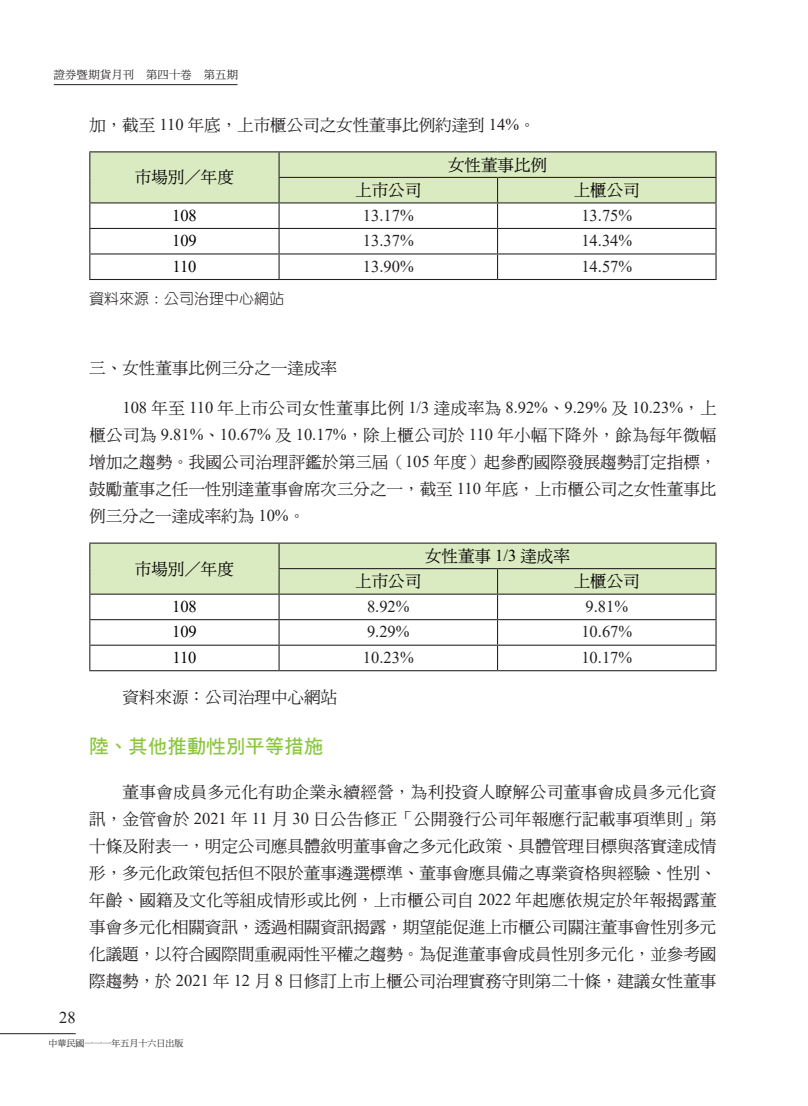
<style>
.page{position:relative;width:808px;height:1106px;background:#fff}
.page>*{position:absolute;margin:0;border:0;box-sizing:border-box;transform-origin:0 0}
.t1{font:19.5px "DF Hei Bd HK BF";color:#8bc63e}
.t2{font:16.5px/27px "DF Ming Md HK BF";color:#231f20;text-align:justify}
.t3{font:16.5px "Times New Roman";color:#231f20}
.t4{font:16.5px "DF Ming Md HK BF";color:#000}
.t5{font:16.5px "Times New Roman";color:#000}
.t6{font:15px "DF Yuan Lt HK BF";color:#231f20}
.t7{font:11.25px "DF Ming Md HK BF";letter-spacing:.025em;color:#231f20}
.t8{font:9px "DF Ming Md HK BF";color:#231f20}
.s1{font-family:"Times New Roman"}
.s2{font-family:"DF Ming Md HK BF"}
</style>
<div class="page">
<hr style="left:0;top:1033px;width:76px;height:1px;background:#231f20">
<hr style="left:54px;top:84px;width:183px;height:1px;background:#231f20">
<hr style="left:89px;top:151px;width:190px;height:1px;background:#231f20">
<hr style="left:279px;top:151px;width:218px;height:1px;background:#231f20">
<hr style="left:497px;top:151px;width:219px;height:1px;background:#231f20">
<svg style="left:89px;top:152px;width:627px;height:127px"></svg>
<hr style="left:89px;top:279px;width:190px;height:1px;background:#231f20">
<hr style="left:279px;top:279px;width:218px;height:1px;background:#231f20">
<hr style="left:497px;top:279px;width:219px;height:1px;background:#231f20">
<hr style="left:89px;top:542px;width:190px;height:1px;background:#231f20">
<hr style="left:279px;top:542px;width:218px;height:1px;background:#231f20">
<hr style="left:497px;top:542px;width:219px;height:1px;background:#231f20">
<svg style="left:89px;top:543px;width:627px;height:127px"></svg>
<hr style="left:89px;top:670px;width:190px;height:1px;background:#231f20">
<hr style="left:279px;top:670px;width:218px;height:1px;background:#231f20">
<hr style="left:497px;top:670px;width:219px;height:1px;background:#231f20">
<p class="t7" style="left:54px;top:69px;width:186px">證券暨期貨月刊　第四十卷　第五期</p>
<p class="t2" style="left:89px;top:112px;width:448px">加，截至 <span class="s1">110</span> 年底，上市櫃公司之女性董事比例約達到 <span class="s1">14%</span>。</p>
<p class="t4" style="left:135px;top:169px;width:101px">市場別／年度</p>
<p class="t4" style="left:448px;top:156px;width:100px">女性董事比例</p>
<p class="t4" style="left:355px;top:182px;width:67px">上市公司</p>
<p class="t4" style="left:574px;top:182px;width:67px">上櫃公司</p>
<p class="t5" style="left:172px;top:203px;width:26px">108</p>
<p class="t3" style="left:363px;top:203px;width:52px">13.17%</p>
<p class="t3" style="left:581px;top:203px;width:52px">13.75%</p>
<p class="t5" style="left:172px;top:229px;width:26px">109</p>
<p class="t3" style="left:363px;top:229px;width:52px">13.37%</p>
<p class="t3" style="left:581px;top:229px;width:52px">14.34%</p>
<p class="t5" style="left:172px;top:254px;width:26px">110</p>
<p class="t3" style="left:363px;top:254px;width:52px">13.90%</p>
<p class="t3" style="left:581px;top:254px;width:52px">14.57%</p>
<p class="t6" style="left:89px;top:291px;width:196px">資料來源：公司治理中心網站</p>
<p class="t2" style="left:89px;top:354px;width:249px">三、女性董事比例三分之一達成率</p>
<p class="t3" style="left:122px;top:396px;width:596px">108 <span class="s2">年至</span> 110 <span class="s2">年上市公司女性董事比例</span> 1/3 <span class="s2">達成率為</span> 8.92%<span class="s2">、</span>9.29% <span class="s2">及</span> 10.23%<span class="s2">，上</span></p>
<p class="t2" style="left:89px;top:422px;width:629px">櫃公司為 <span class="s1">9.81%</span>、<span class="s1">10.67%</span> 及 <span class="s1">10.17%</span>，除上櫃公司於 <span class="s1">110</span> 年小幅下降外，餘為每年微幅增加之趨勢。我國公司治理評鑑於第三屆（<span class="s1">105</span> 年度）起參酌國際發展趨勢訂定指標，鼓勵董事之任一性別達董事會席次三分之一，截至 <span class="s1">110</span> 年底，上市櫃公司之女性董事比例三分之一達成率約為 <span class="s1">10%</span>。</p>
<p class="t4" style="left:135px;top:560px;width:101px">市場別／年度</p>
<p class="t4" style="left:425px;top:547px;width:146px">女性董事 <span class="s1">1/3</span> 達成率</p>
<p class="t4" style="left:355px;top:573px;width:67px">上市公司</p>
<p class="t4" style="left:574px;top:573px;width:67px">上櫃公司</p>
<p class="t3" style="left:59px;top:1006px;width:18px">28</p>
<p class="t5" style="left:172px;top:594px;width:26px">108</p>
<p class="t3" style="left:367px;top:594px;width:44px">8.92%</p>
<p class="t3" style="left:585px;top:594px;width:44px">9.81%</p>
<p class="t5" style="left:172px;top:620px;width:26px">109</p>
<p class="t3" style="left:367px;top:620px;width:44px">9.29%</p>
<p class="t3" style="left:581px;top:620px;width:52px">10.67%</p>
<p class="t5" style="left:172px;top:645px;width:26px">110</p>
<p class="t3" style="left:363px;top:645px;width:52px">10.23%</p>
<p class="t3" style="left:581px;top:645px;width:52px">10.17%</p>
<p class="t2" style="left:122px;top:684px;width:216px">資料來源：公司治理中心網站</p>
<p class="t1" style="left:89px;top:736px;width:235px">陸、其他推動性別平等措施</p>
<p class="t2" style="left:89px;top:778px;width:629px;text-indent:33px">董事會成員多元化有助企業永續經營，為利投資人瞭解公司董事會成員多元化資訊，金管會於 <span class="s1">2021</span> 年 <span class="s1">11</span> 月 <span class="s1">30</span> 日公告修正「公開發行公司年報應行記載事項準則」第十條及附表一，明定公司應具體敘明董事會之多元化政策、具體管理目標與落實達成情形，多元化政策包括但不限於董事遴選標準、董事會應具備之專業資格與經驗、性別、年齡、國籍及文化等組成情形或比例，上市櫃公司自 <span class="s1">2022</span> 年起應依規定於年報揭露董事會多元化相關資訊，透過相關資訊揭露，期望能促進上市櫃公司關注董事會性別多元化議題，以符合國際間重視兩性平權之趨勢。為促進董事會成員性別多元化，並參考國際趨勢，於 <span class="s1">2021</span> 年 <span class="s1">12</span> 月 <span class="s1">8</span> 日修訂上市上櫃公司治理實務守則第二十條，建議女性董事</p>
<p class="t8" style="left:48px;top:1038px;width:137px">中華民國一一一年五月十六日出版</p>
</div>
